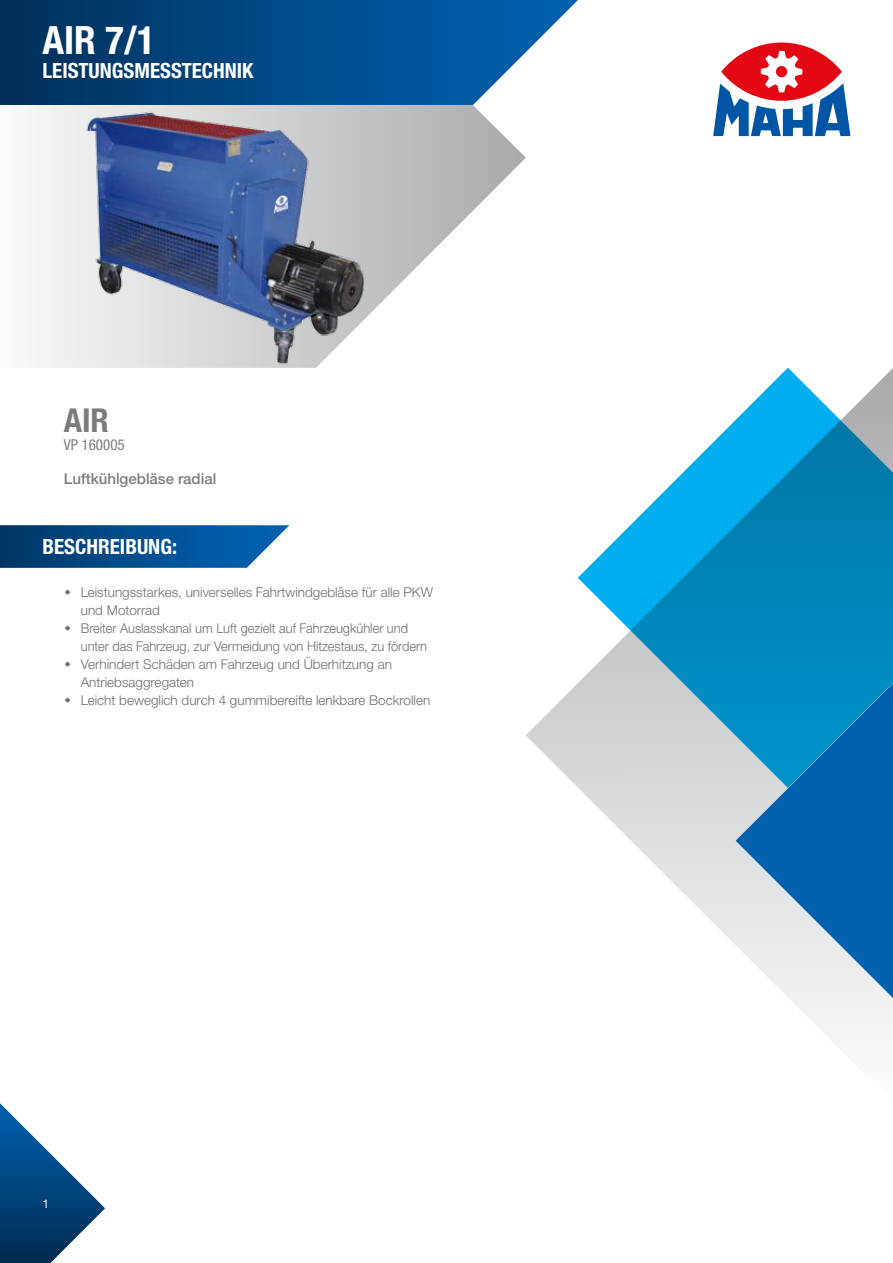
<style>
.page{position:relative;width:893px;height:1263px;background:#fff}
.page>*{position:absolute;margin:0;border:0;box-sizing:border-box;transform-origin:0 0}
.t1{font:700 condensed 39px "Helvetica Neue LTW1 G";color:#fff}
.t2{font:700 condensed 33px "Helvetica Neue LTW1 G";color:#6d6e71}
.t3{font:700 condensed 21px "Helvetica Neue LTW1 G";color:#fff}
.t4{font:500 15px "Helvetica Neue LTW1 G";color:#6d6e71}
.t5{font:condensed 15px "Helvetica Neue LTW1 G";color:#6d6e71}
.t6{font:300 13.5px/18px "Helvetica Neue LTW1 G";color:#6d6e71}
.t7{font:12px "Helvetica Neue LTW1 G";color:#fff}
</style>
<div class="page">
<svg style="left:526px;top:368px;width:367px;height:669px"></svg>
<svg style="left:736px;top:683px;width:157px;height:315px;background:#4a94c5"></svg>
<svg style="left:0;top:1103px;width:105px;height:160px"></svg>
<svg style="left:0;top:0;width:578px;height:105px;background:#17588e"></svg>
<svg style="left:0;top:525px;width:289px;height:43px;background:#135b95"></svg>
<svg style="left:721px;top:43px;width:121px;height:58px"></svg>
<svg style="left:713px;top:51px;width:137px;height:85px"></svg>
<svg style="left:459px;top:105px;width:67px;height:120px"></svg>
<img style="left:36px;top:105px;width:423px;height:263px">
<h1 class="t1" style="left:43px;top:17px;width:115px">AIR 7/1</h1>
<h3 class="t3" style="left:43px;top:58px;width:213px">LEISTUNGSMESSTECHNIK</h3>
<h2 class="t2" style="left:64px;top:401px;width:47px">AIR</h2>
<p class="t5" style="left:64px;top:436px;width:62px">VP 160005</p>
<p class="t4" style="left:64px;top:470px;width:154px">Luftkühlgebläse radial</p>
<h3 class="t3" style="left:43px;top:534px;width:136px">BESCHREIBUNG:</h3>
<p class="t6" style="left:81px;top:583px;width:354px">Leistungsstarkes, universelles Fahrtwindgebläse für alle PKW und Motorrad<br>Breiter Auslasskanal um Luft gezielt auf Fahrzeugkühler und unter das Fahrzeug, zur Vermeidung von Hitzestaus, zu fördern Verhindert Schäden am Fahrzeug und Überhitzung an Antriebsaggregaten<br>Leicht beweglich durch 4 gummibereifte lenkbare Bockrollen</p>
<p class="t7" style="left:43px;top:1196px;width:8px">1</p>
</div>
